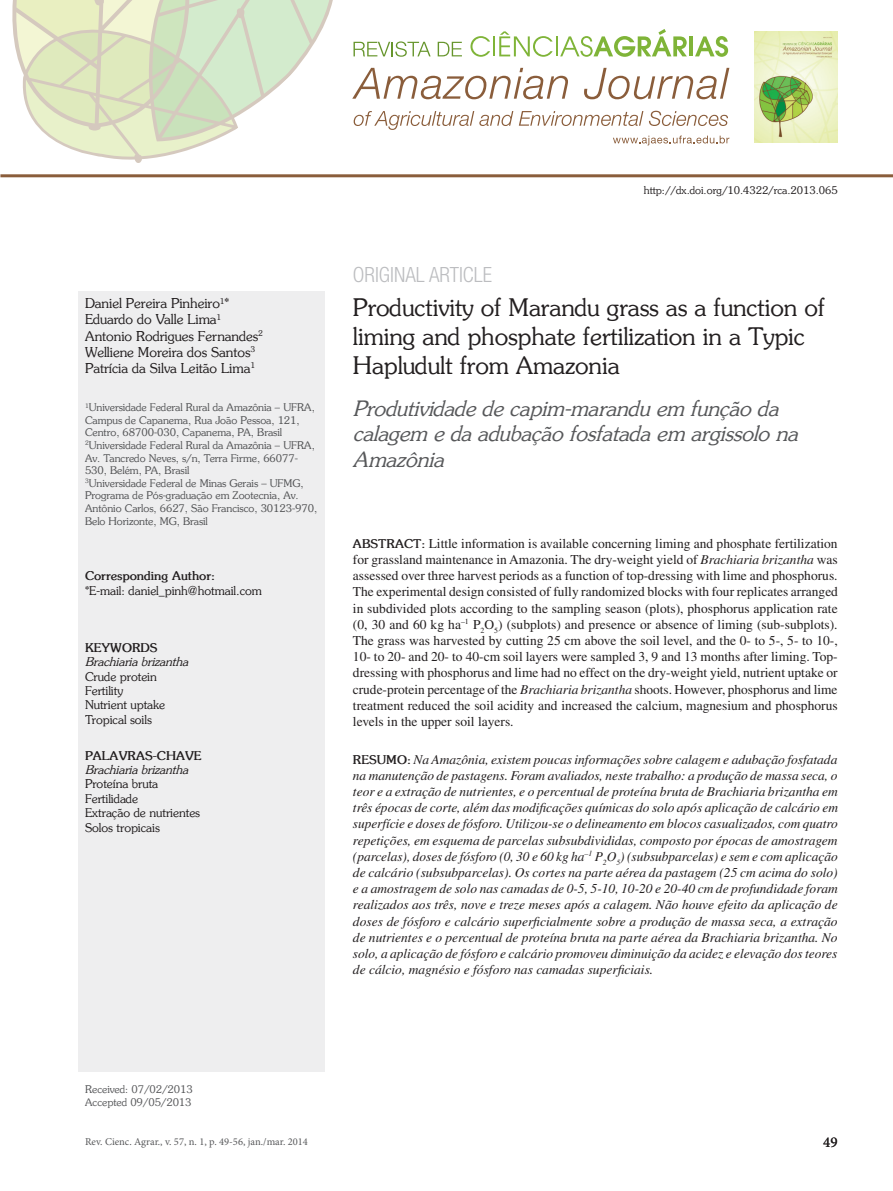
<style>
.page{position:relative;width:893px;height:1191px;background:#fff}
.page>*{position:absolute;margin:0;border:0;box-sizing:border-box;transform-origin:0 0}
.Título___1o_idioma{font:24px/28.8px "Souvenir";color:#231f20}
.Título___2o_idioma{font:italic 21px/25.2px "Souvenir";color:#57585a}
.t1{font:300 condensed 21px "Helvetica Neue";color:#bcbdc0}
.Numeração{font:15px "Minion Pro";color:#231f20}
.Abstract{font:italic 13.5px/16.2px "Times";color:#231f20;text-align:justify}
.Resumo{font:13.5px/16.2px "Times";color:#231f20;text-align:justify}
.t2{font:13.5px/16.2px "Souvenir";color:#231f20}
.t3{font:12px/14.4px "Souvenir";color:#231f20}
.t4{font:700 12px "Souvenir";color:#231f20}
.t5{font:italic 12px "Souvenir";color:#231f20}
.Recebido___Aceito{font:10.5px/12.6px "Souvenir";color:#57585a}
.Rodapé{font:10.5px "Minion Pro";color:#57585a}
.t6{font:10.5px "Souvenir";color:#231f20}
.s1{font-family:"Souvenir";font-weight:700;font-size:12px}
.s2{font-style:italic}
.s3{font-family:"Souvenir";font-weight:700;font-style:normal;font-size:12px}
</style>
<div class="page">
<div style="left:79px;top:291px;width:246px;height:780px;background:#eeeeef"></div>
<svg style="left:12px;top:0;width:321px;height:163px"></svg>
<hr style="left:0;top:174px;width:893px;height:3px;background:#8a5d3b">
<svg style="left:353px;top:41px;width:78px;height:16px"></svg>
<svg style="left:438px;top:42px;width:24px;height:14px"></svg>
<svg style="left:470px;top:36px;width:20px;height:21px"></svg>
<hr style="left:493px;top:36px;width:2px;height:20px;background:#7fb438">
<svg style="left:499px;top:31px;width:54px;height:26px"></svg>
<hr style="left:556px;top:36px;width:2px;height:20px;background:#7fb438">
<svg style="left:560px;top:29px;width:127px;height:28px"></svg>
<hr style="left:689px;top:36px;width:4px;height:20px;background:#7fb438">
<svg style="left:695px;top:36px;width:33px;height:21px"></svg>
<svg style="left:352px;top:68px;width:216px;height:31px"></svg>
<svg style="left:584px;top:68px;width:145px;height:31px"></svg>
<svg style="left:354px;top:111px;width:159px;height:19px"></svg>
<svg style="left:519px;top:111px;width:124px;height:15px"></svg>
<svg style="left:649px;top:111px;width:79px;height:15px"></svg>
<svg style="left:613px;top:136px;width:116px;height:9px"></svg>
<img style="left:755px;top:32px;width:83px;height:110px">
<p class="t2" style="left:85px;top:295px;width:179px">Daniel Pereira Pinheiro<sup>1</sup>*<br>Eduardo do Valle Lima<sup>1<br></sup>Antonio Rodrigues Fernandes<sup>2<br></sup>Welliene Moreira dos Santos<sup>3<br></sup>Patrícia da Silva Leitão Lima<sup>1</sup></p>
<p class="Recebido___Aceito" style="left:85px;top:401px;width:234px"><sup>1</sup>Universidade Federal Rural da Amazônia – UFRA, Campus de Capanema, Rua João Pessoa, 121, Centro, 68700-030, Capanema, PA, Brasil <sup>2</sup>Universidade Federal Rural da Amazônia – UFRA, Av. Tancredo Neves, s/n, Terra Firme, 66077- 530, Belém, PA, Brasil<br><sup>3</sup>Universidade Federal de Minas Gerais – UFMG, Programa de Pós-graduação em Zootecnia, Av.<br>Antônio Carlos, 6627, São Francisco, 30123-970, Belo Horizonte, MG, Brasil</p>
<p class="t4" style="left:85px;top:568px;width:132px">Corresponding Author:</p>
<p class="t3" style="left:85px;top:583px;width:178px">*E-mail: daniel_pinh@hotmail.com</p>
<p class="t4" style="left:85px;top:640px;width:74px">KEYWORDS</p>
<p class="t5" style="left:85px;top:654px;width:105px">Brachiaria brizantha</p>
<p class="t3" style="left:85px;top:669px;width:82px">Crude protein<br>Fertility<br>Nutrient uptake<br>Tropical soils</p>
<p class="t4" style="left:85px;top:747px;width:118px">PALAVRAS-CHAVE</p>
<p class="t5" style="left:85px;top:762px;width:105px">Brachiaria brizantha</p>
<p class="t3" style="left:85px;top:776px;width:116px">Proteína bruta<br>Fertilidade<br>Extração de nutrientes<br>Solos tropicais</p>
<h2 class="t1" style="left:353px;top:262px;width:141px">ORIGINAL ARTICLE</h2>
<p class="t6" style="left:644px;top:184px;width:195px">http://dx.doi.org/10.4322/rca.2013.065</p>
<p class="Título___1o_idioma" style="left:353px;top:292px;width:474px">Productivity of Marandu grass as a function of liming and phosphate fertilization in a Typic<br>Hapludult from Amazonia</p>
<p class="Título___2o_idioma" style="left:353px;top:395px;width:446px">Produtividade de capim-marandu em função da calagem e da adubação fosfatada em argissolo na<br>Amazônia</p>
<p class="Resumo" style="left:353px;top:535px;width:487px"><span class="s1">ABSTRACT:</span> Little information is available concerning liming and phosphate fertilization for grassland maintenance in Amazonia. The dry-weight yield of <span class="s2">Brachiaria brizantha</span> was assessed over three harvest periods as a function of top-dressing with lime and phosphorus.<br>The experimental design consisted of fully randomized blocks with four replicates arranged in subdivided plots according to the sampling season (plots), phosphorus application rate (0, 30 and 60 kg ha<sup>–1</sup> P<sub>2</sub>O<sub>5</sub>) (subplots) and presence or absence of liming (sub-subplots).<br>The grass was harvested by cutting 25 cm above the soil level, and the 0- to 5-, 5- to 10-, 10- to 20- and 20- to 40-cm soil layers were sampled 3, 9 and 13 months after liming. Top&shy;dressing with phosphorus and lime had no effect on the dry-weight yield, nutrient uptake or crude-protein percentage of the <span class="s2">Brachiaria brizantha</span> shoots. However, phosphorus and lime treatment reduced the soil acidity and increased the calcium, magnesium and phosphorus levels in the upper soil layers.</p>
<p class="Abstract" style="left:353px;top:751px;width:487px"><span class="s3">RESUMO:</span> Na Amazônia, existem poucas informações sobre calagem e adubação fosfatada na manutenção de pastagens. Foram avaliados, neste trabalho: a produção de massa seca, o teor e a extração de nutrientes, e o percentual de proteína bruta de Brachiaria brizantha em três épocas de corte, além das modificações químicas do solo após aplicação de calcário em superfície e doses de fósforo. Utilizou-se o delineamento em blocos casualizados, com quatro repetições, em esquema de parcelas subsubdivididas, composto por épocas de amostragem (parcelas), doses de fósforo (0, 30 e 60 kg ha<sup>–1</sup> P<sub>2</sub>O<sub>5</sub>) (subsubparcelas) e sem e com aplicação de calcário (subsubparcelas). Os cortes na parte aérea da pastagem (25 cm acima do solo) e a amostragem de solo nas camadas de 0-5, 5-10, 10-20 e 20-40 cm de profundidade foram realizados aos três, nove e treze meses após a calagem. Não houve efeito da aplicação de doses de fósforo e calcário superficialmente sobre a produção de massa seca, a extração de nutrientes e o percentual de proteína bruta na parte aérea da Brachiaria brizantha. No solo, a aplicação de fósforo e calcário promoveu diminuição da acidez e elevação dos teores de cálcio, magnésio e fósforo nas camadas superficiais.</p>
<p class="Recebido___Aceito" style="left:85px;top:1083px;width:109px">Received: 07/02/2013<br>Accepted 09/05/2013</p>
<p class="Rodapé" style="left:85px;top:1135px;width:224px">Rev. Cienc. Agrar., v. 57, n. 1, p. 49-56, jan./mar. 2014</p>
<p class="Numeração" style="left:823px;top:1131px;width:16px">49</p>
</div>
